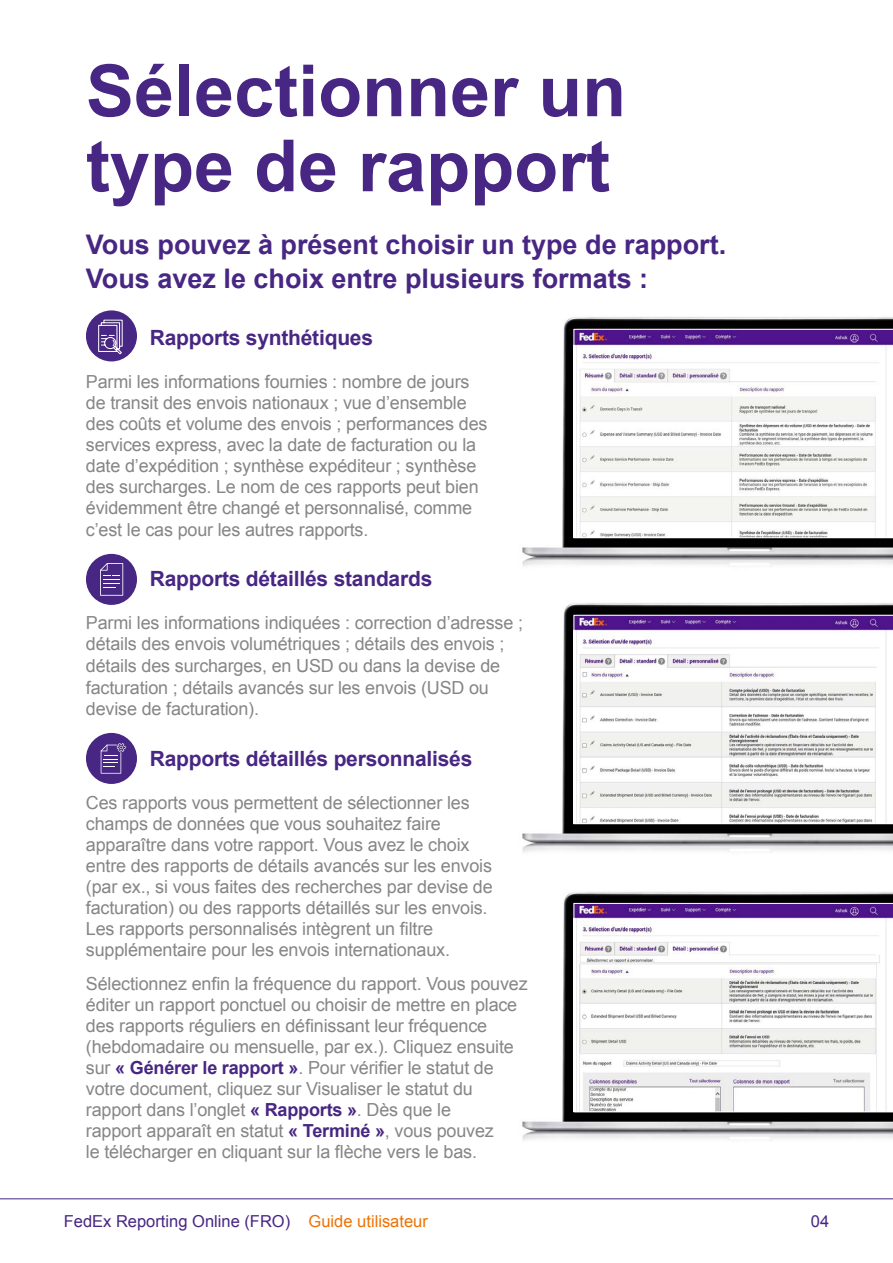
<style>
.page{position:relative;width:893px;height:1263px;background:#fff}
.page>*{position:absolute;margin:0;border:0;box-sizing:border-box;transform-origin:0 0}
.t1{font:700 72px/75px "Arial";color:#482683}
.t2{font:700 27px/34.5px "Arial";color:#482683}
.t3{font:700 21px "Arial";letter-spacing:-.01em;color:#482683}
.t4{font:18px/21.1px "Arial";letter-spacing:-.01em;color:#878686}
.t5{font:16.5px "Arial";color:#482683}
.s1{font-weight:700;color:#482683}
.s2{color:#ee7203}
</style>
<div class="page">
<hr style="left:0;top:1198px;width:893px;height:1px;background:#482683">
<svg style="left:522px;top:317px;width:371px;height:249px"></svg>
<svg style="left:573px;top:329px;width:320px;height:209px"></svg>
<svg style="left:522px;top:603px;width:371px;height:249px"></svg>
<svg style="left:573px;top:615px;width:320px;height:209px"></svg>
<svg style="left:522px;top:892px;width:371px;height:248px"></svg>
<svg style="left:573px;top:903px;width:320px;height:209px"></svg>
<div style="left:86px;top:733px;width:51px;height:51px;background:#482683;border-radius:50%"></div>
<div style="left:86px;top:310px;width:51px;height:51px;background:#482683;border-radius:50%"></div>
<svg style="left:98px;top:319px;width:25px;height:36px"></svg>
<div style="left:86px;top:554px;width:51px;height:51px;background:#482683;border-radius:50%"></div>
<svg style="left:100px;top:563px;width:23px;height:33px"></svg>
<svg style="left:101px;top:743px;width:25px;height:31px"></svg>
<h1 class="t1" style="left:86px;top:56px;width:542px">Sélectionner un type de rapport</h1>
<h2 class="t2" style="left:86px;top:228px;width:642px">Vous pouvez à présent choisir un type de rapport.<br>Vous avez le choix entre plusieurs formats :</h2>
<p class="t3" style="left:150px;top:323px;width:225px">Rapports synthétiques</p>
<p class="t4" style="left:86px;top:371px;width:403px">Parmi les informations fournies : nombre de jours de transit des envois nationaux ; vue d’ensemble des coûts et volume des envois ; performances des services express, avec la date de facturation ou la date d’expédition ; synthèse expéditeur ; synthèse des surcharges. Le nom de ces rapports peut bien évidemment être changé et personnalisé, comme c’est le cas pour les autres rapports.</p>
<p class="t3" style="left:150px;top:565px;width:284px">Rapports détaillés standards</p>
<p class="t4" style="left:86px;top:612px;width:439px">Parmi les informations indiquées : correction d’adresse ; détails des envois volumétriques ; détails des envois ; détails des surcharges, en USD ou dans la devise de facturation ; détails avancés sur les envois (USD ou devise de facturation).</p>
<p class="t3" style="left:150px;top:745px;width:324px">Rapports détaillés personnalisés</p>
<p class="t4" style="left:86px;top:792px;width:408px">Ces rapports vous permettent de sélectionner les champs de données que vous souhaitez faire apparaître dans votre rapport. Vous avez le choix entre des rapports de détails avancés sur les envois (par ex., si vous faites des recherches par devise de facturation) ou des rapports détaillés sur les envois.<br>Les rapports personnalisés intègrent un filtre supplémentaire pour les envois internationaux.</p>
<p class="t4" style="left:86px;top:973px;width:443px">Sélectionnez enfin la fréquence du rapport. Vous pouvez éditer un rapport ponctuel ou choisir de mettre en place des rapports réguliers en définissant leur fréquence (hebdomadaire ou mensuelle, par ex.). Cliquez ensuite sur <span class="s1">« Générer le rapport »</span>. Pour vérifier le statut de votre document, cliquez sur Visualiser le statut du rapport dans l’onglet <span class="s1">« Rapports »</span>. Dès que le<br>rapport apparaît en statut <span class="s1">« Terminé »</span>, vous pouvez<br>le télécharger en cliquant sur la flèche vers le bas.</p>
<p class="t5" style="left:64px;top:1210px;width:366px">FedEx Reporting Online (FRO) <span class="s2">Guide utilisateur</span></p>
<p class="t5" style="left:811px;top:1210px;width:20px">04</p>
</div>
